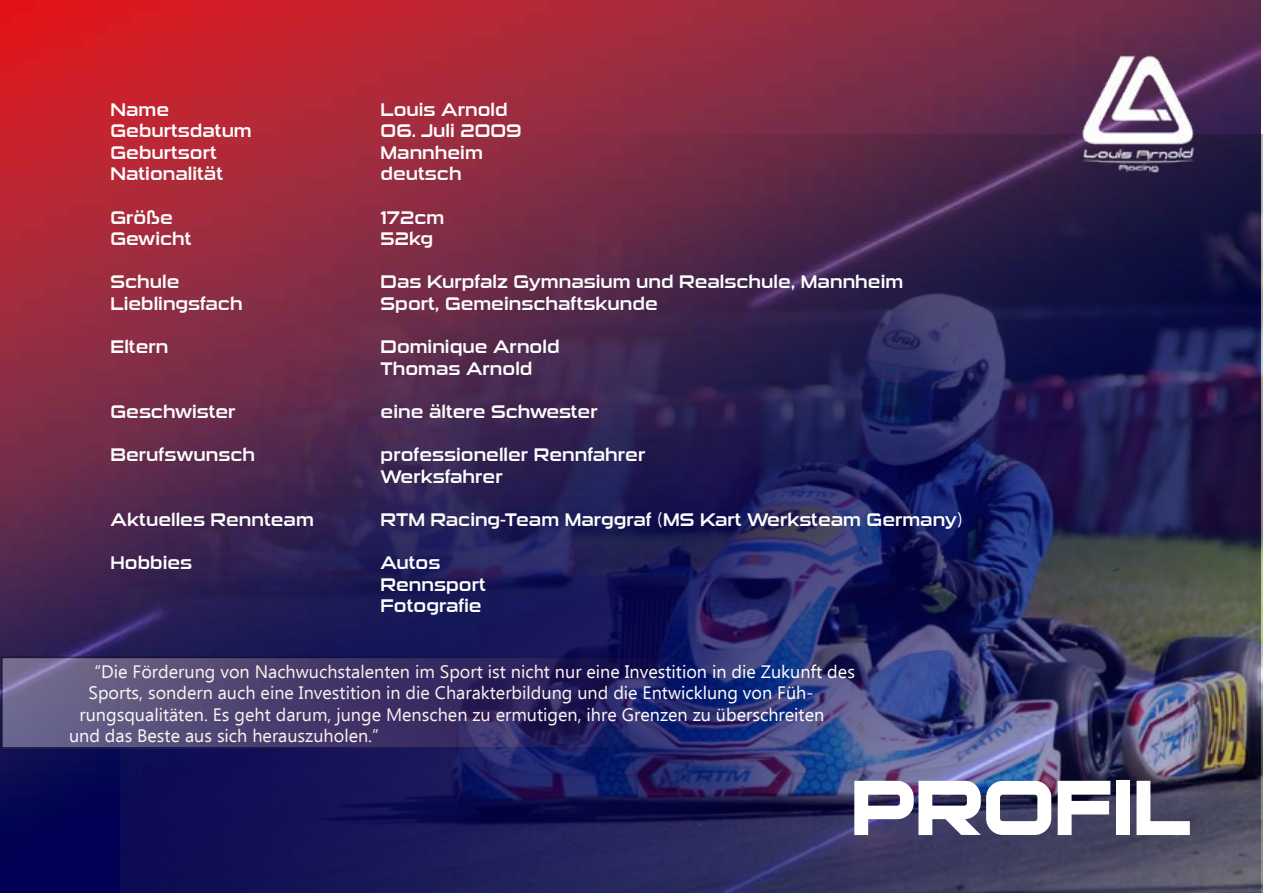
<style>
.page{position:relative;width:1263px;height:893px;background:#fff}
.page>*{position:absolute;margin:0;border:0;box-sizing:border-box;transform-origin:0 0}
.t1{font:700 72px "Sui Generis";color:#fff}
.t2{font:18px/21.6px "Sui Generis Rg";color:#fff}
.t3{font:18px "Ebrima";color:#fff}
</style>
<div class="page">
<img style="left:0;top:0;width:1261px;height:893px">
<img style="left:120px;top:135px;width:1143px;height:758px">
<svg style="left:4px;top:660px;width:920px;height:86px;background:#3e3b73"></svg>
<p class="t2" style="left:111px;top:99px;width:60px">Name</p>
<p class="t2" style="left:381px;top:99px;width:128px">Louis Arnold</p>
<p class="t2" style="left:111px;top:120px;width:143px">Geburtsdatum</p>
<p class="t2" style="left:381px;top:120px;width:143px">06. Juli 2009</p>
<p class="t2" style="left:111px;top:142px;width:108px">Geburtsort</p>
<p class="t2" style="left:381px;top:142px;width:104px">Mannheim</p>
<p class="t2" style="left:111px;top:164px;width:114px">Nationalität</p>
<p class="t2" style="left:381px;top:164px;width:83px">deutsch</p>
<p class="t2" style="left:111px;top:207px;width:64px">Größe</p>
<p class="t2" style="left:381px;top:207px;width:65px">172cm</p>
<p class="t2" style="left:111px;top:228px;width:83px">Gewicht</p>
<p class="t2" style="left:381px;top:228px;width:54px">52kg</p>
<p class="t2" style="left:111px;top:272px;width:70px">Schule</p>
<p class="t2" style="left:381px;top:272px;width:524px">Das Kurpfalz Gymnasium und Realschule, Mannheim</p>
<p class="t2" style="left:111px;top:293px;width:134px">Lieblingsfach</p>
<p class="t2" style="left:381px;top:293px;width:279px">Sport, Gemeinschaftskunde</p>
<p class="t2" style="left:111px;top:336px;width:59px">Eltern</p>
<p class="t2" style="left:381px;top:336px;width:180px">Dominique Arnold<br>Thomas Arnold</p>
<p class="t2" style="left:111px;top:401px;width:126px">Geschwister</p>
<p class="t2" style="left:381px;top:401px;width:219px">eine ältere Schwester</p>
<p class="t2" style="left:111px;top:444px;width:146px">Berufswunsch</p>
<p class="t2" style="left:381px;top:444px;width:266px">professioneller Rennfahrer<br>Werksfahrer</p>
<p class="t2" style="left:111px;top:509px;width:205px">Aktuelles Rennteam</p>
<p class="t2" style="left:381px;top:509px;width:584px">RTM Racing-Team Marggraf (MS Kart Werksteam Germany)</p>
<p class="t2" style="left:111px;top:552px;width:83px">Hobbies</p>
<p class="t2" style="left:381px;top:552px;width:107px">Autos<br>Rennsport<br>Fotografie</p>
<p class="t3" style="left:94px;top:658px;width:762px">“Die Förderung von Nachwuchstalenten im Sport ist nicht nur eine Investition in die Zukunft des</p>
<p class="t3" style="left:89px;top:679px;width:726px">Sports, sondern auch eine Investition in die Charakterbildung und die Entwicklung von Füh-</p>
<p class="t3" style="left:80px;top:701px;width:746px">rungsqualitäten. Es geht darum, junge Menschen zu ermutigen, ihre Grenzen zu überschreiten</p>
<p class="t3" style="left:69px;top:723px;width:311px">und das Beste aus sich herauszuholen.”</p>
<h1 class="t1" style="left:851px;top:769px;width:341px">PROFIL</h1>
</div>
